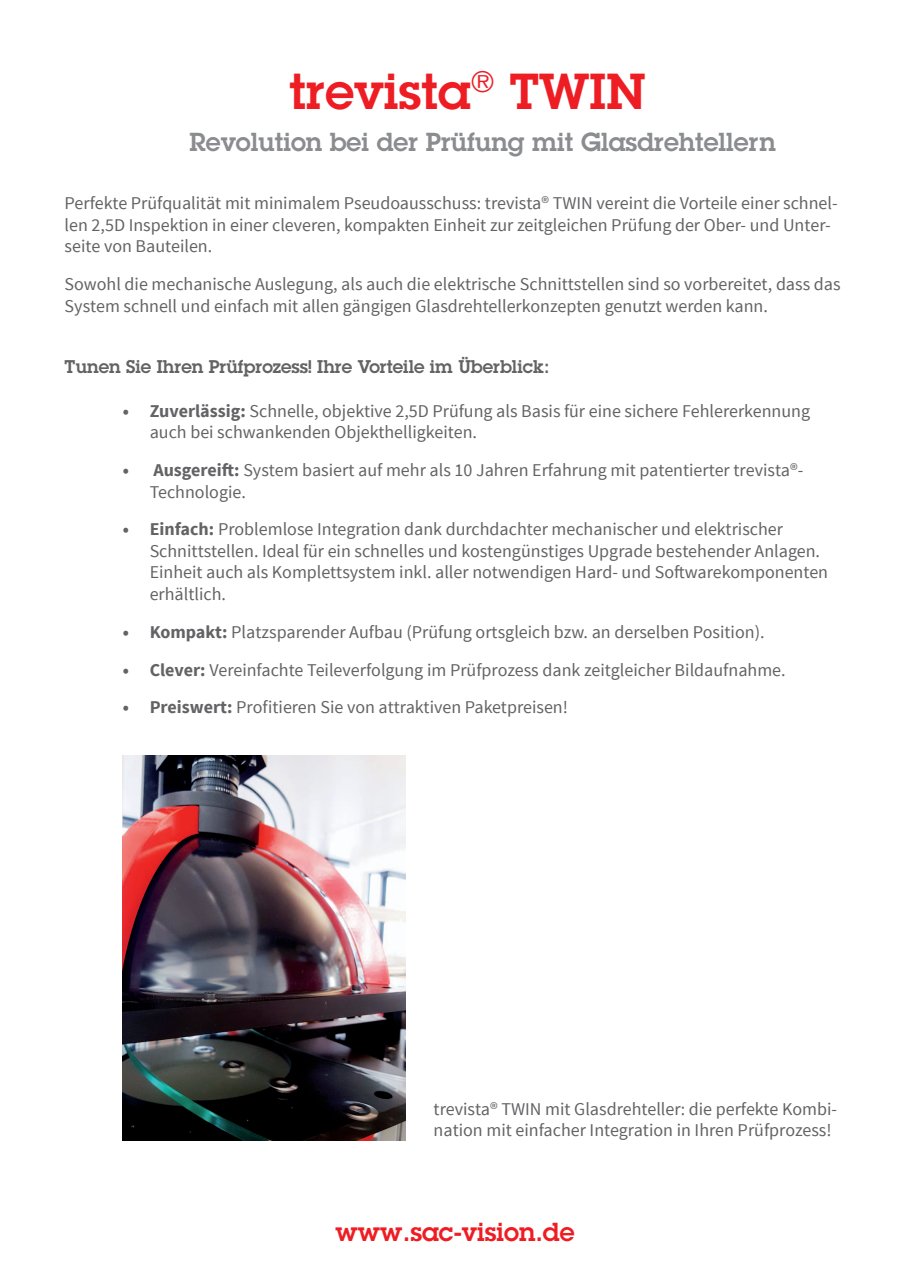
<style>
.page{position:relative;width:910px;height:1280px;background:#fff}
.page>*{position:absolute;margin:0;border:0;box-sizing:border-box;transform-origin:0 0}
.t1{font:600 49.5px "Lubalin Graph Std";color:#ee1d23}
.t2{font:600 25.5px "Lubalin Graph Std";color:#8a8c8f}
.t3{font:600 25.5px "Lubalin Graph Std";color:#ee1d23}
.t4{font:18px/21.6px "Source Sans Pro";color:#636366}
.t5{font:600 18px "Lubalin Graph Std";color:#636366}
.s1{font-weight:700}
</style>
<div class="page">
<img style="left:122px;top:755px;width:283px;height:386px">
<h1 class="t1" style="left:289px;top:59px;width:358px">trevista<sup>®</sup> TWIN</h1>
<h2 class="t2" style="left:190px;top:125px;width:588px">Revolution bei der Prüfung mit Glasdrehtellern</h2>
<p class="t4" style="left:65px;top:193px;width:775px">Perfekte Prüfqualität mit minimalem Pseudoausschuss: trevista® TWIN vereint die Vorteile einer schnel&shy;len 2,5D I nspektion in einer cleveren, kompakten Einheit zur zeitgleichen Prüfung der Ober- und U nter&shy;seite von Bauteilen.</p>
<p class="t4" style="left:65px;top:274px;width:777px">Sowohl die mechanische Auslegung, als auch die elektrische Schnittstellen sind so vorbereitet, dass das<br>System schnell und einfach mit allen gängigen Glasdrehtellerkonzepten genutzt werden kann.</p>
<p class="t5" style="left:65px;top:355px;width:486px">Tunen Sie Ihren Prüfprozess! Ihre Vorteile im Überblick:</p>
<p class="t4" style="left:150px;top:400px;width:662px;text-indent:-27px"><span class="s1">• Zuverlässig:</span> Schnelle, objektive 2,5D Prüfung als Basis für eine sichere Fehlererkennung auch bei schwankenden Objekthelligkeiten.</p>
<p class="t4" style="left:150px;top:459px;width:655px;text-indent:-27px"><span class="s1">• Ausgereift:</span> System basiert auf mehr als 10 Jahren Erfahrung mit patentierter trevista®-<br>Technologie.</p>
<p class="t4" style="left:150px;top:519px;width:680px;text-indent:-27px"><span class="s1">• Einfach:</span> Problemlose I ntegration dank durchdachter mechanischer und elektrischer Schnittstellen. I deal für ein schnelles und kostengünstiges U pgrade bestehender Anlagen.<br>Einheit auch als Komplettsystem inkl. aller notwendigen Hard- und Softwarekomponenten erhältlich.</p>
<p class="t4" style="left:123px;top:621px;width:643px"><span class="s1">• Kompakt:</span> Platzsparender Aufbau (Prüfung ortsgleich bzw. an derselben Position).</p>
<p class="t4" style="left:123px;top:659px;width:664px"><span class="s1">• Clever:</span> Vereinfachte Teileverfolgung im Prüfprozess dank zeitgleicher Bildaufnahme.</p>
<p class="t4" style="left:123px;top:697px;width:447px"><span class="s1">• Preiswert:</span> Profitieren Sie von attraktiven Paketpreisen!</p>
<p class="t4" style="left:434px;top:1098px;width:405px">trevista® TWIN mit Glasdrehteller: die perfekte Kombi&shy;nation mit einfacher Integration in Ihren Prüfprozess!</p>
<h2 class="t3" style="left:335px;top:1215px;width:241px">www.sac-vision.de</h2>
</div>
